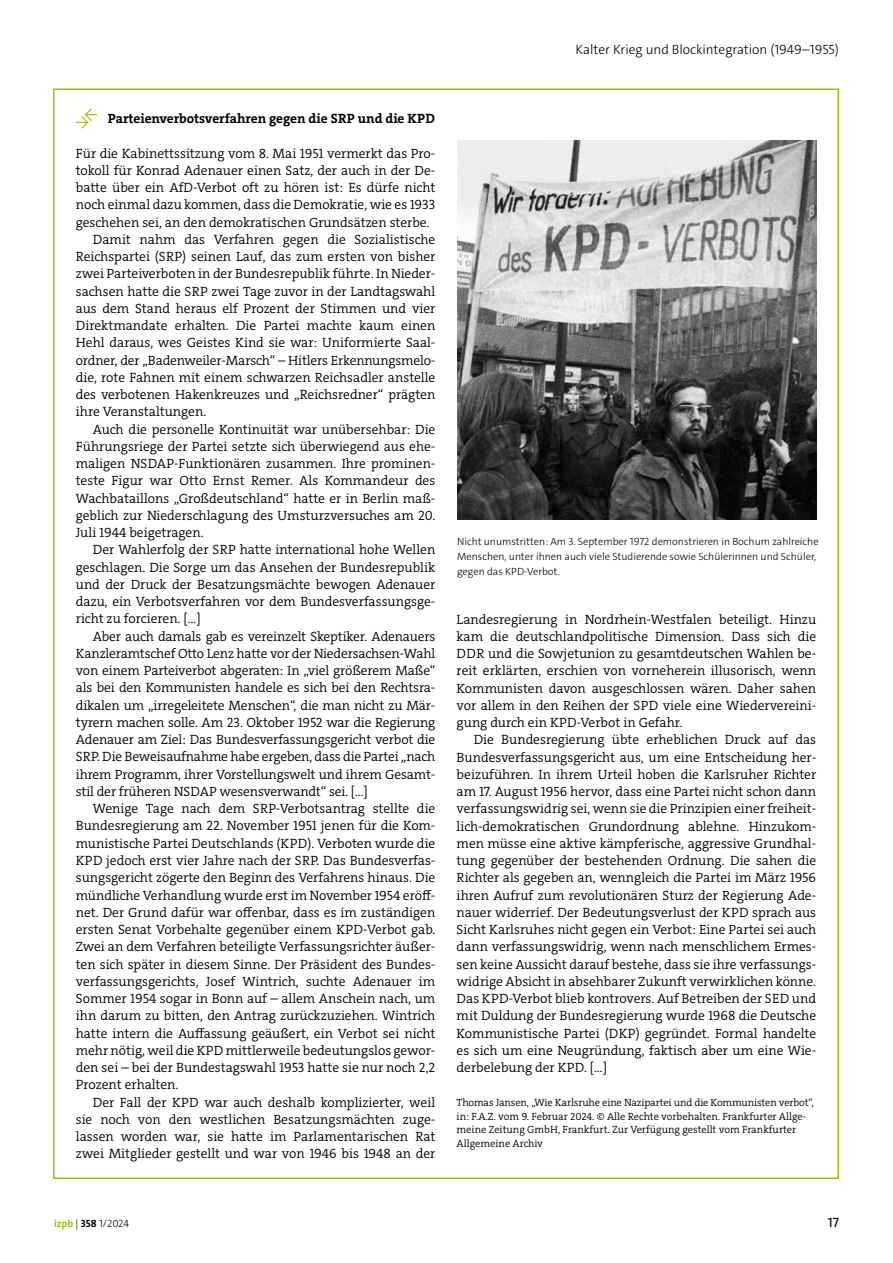
<style>
.page{position:relative;width:893px;height:1263px;background:#fff}
.page>*{position:absolute;margin:0;border:0;box-sizing:border-box;transform-origin:0 0}
.t1{font:300 13.5px/17.2px "The Serif";color:#000;text-align:justify}
.t2{font:700 13.5px "The Serif";color:#000}
.t3{font:300 13.5px "The Sans E4 s";color:#000}
.t4{font:13.5px "The Sans E4 s";color:#000}
.t5{font:300 10.5px/13.5px "The Serif";letter-spacing:-.005em;color:#000}
.t6{font:300 10.5px/15px "The Sans E4 s";color:#000}
.s1{font-weight:700;color:#a2bc0c}
.s2{font-weight:700}
</style>
<div class="page">
<svg style="left:76px;top:108px;width:21px;height:21px"></svg>
<img style="left:457px;top:140px;width:359px;height:380px">
<p class="t3" style="left:575px;top:41px;width:265px">Kalter Krieg und Blockintegration (1949–1955)</p>
<p class="t2" style="left:108px;top:110px;width:329px">Parteienverbotsverfahren gegen die SRP und die KPD</p>
<p class="t1" style="left:76px;top:144px;width:361px">Für die Kabinettssitzung vom 8. Mai 1951 vermerkt das Pro-</p>
<p class="t1" style="left:76px;top:162px;width:361px">tokoll für Konrad Adenauer einen Satz, der auch in der De-</p>
<p class="t1" style="left:76px;top:179px;width:361px">batte über ein AfD-Verbot oft zu hören ist: Es dürfe nicht</p>
<p class="t1" style="left:76px;top:196px;width:361px">noch einmal dazu kommen, dass die Demokratie, wie es 1933</p>
<p class="t1" style="left:76px;top:213px;width:355px">geschehen sei, an den demokratischen Grundsätzen sterbe.</p>
<p class="t1" style="left:93px;top:231px;width:344px">Damit nahm das Verfahren gegen die Sozialistische</p>
<p class="t1" style="left:76px;top:248px;width:361px">Reichspartei (SRP) seinen Lauf, das zum ersten von bisher</p>
<p class="t1" style="left:76px;top:265px;width:361px">zwei Parteiverboten in der Bundesrepublik führte. In Nieder-</p>
<p class="t1" style="left:76px;top:282px;width:361px">sachsen hatte die SRP zwei Tage zuvor in der Landtagswahl</p>
<p class="t1" style="left:76px;top:300px;width:361px">aus dem Stand heraus elf Prozent der Stimmen und vier</p>
<p class="t1" style="left:76px;top:317px;width:361px">Direktmandate erhalten. Die Partei machte kaum einen</p>
<p class="t1" style="left:76px;top:334px;width:361px">Hehl daraus, wes Geistes Kind sie war: Uniformierte Saal-</p>
<p class="t1" style="left:76px;top:351px;width:361px">ordner, der „Badenweiler-Marsch“ – Hitlers Erkennungsmelo-</p>
<p class="t1" style="left:76px;top:369px;width:361px">die, rote Fahnen mit einem schwarzen Reichsadler anstelle</p>
<p class="t1" style="left:76px;top:386px;width:361px">des verbotenen Hakenkreuzes und „Reichsredner“ prägten</p>
<p class="t1" style="left:76px;top:403px;width:132px">ihre Veranstaltungen.</p>
<p class="t1" style="left:93px;top:420px;width:344px">Auch die personelle Kontinuität war unübersehbar: Die</p>
<p class="t1" style="left:76px;top:438px;width:361px">Führungsriege der Partei setzte sich überwiegend aus ehe-</p>
<p class="t1" style="left:76px;top:455px;width:361px">maligen NSDAP-Funktionären zusammen. Ihre prominen-</p>
<p class="t1" style="left:76px;top:472px;width:361px">teste Figur war Otto Ernst Remer. Als Kommandeur des</p>
<p class="t1" style="left:76px;top:489px;width:361px">Wachbataillons „Großdeutschland“ hatte er in Berlin maß-</p>
<p class="t1" style="left:76px;top:507px;width:361px">geblich zur Niederschlagung des Umsturzversuches am 20.</p>
<p class="t1" style="left:76px;top:524px;width:129px">Juli 1944 beigetragen.</p>
<p class="t1" style="left:93px;top:541px;width:344px">Der Wahlerfolg der SRP hatte international hohe Wellen</p>
<p class="t1" style="left:76px;top:558px;width:361px">geschlagen. Die Sorge um das Ansehen der Bundesrepublik</p>
<p class="t1" style="left:76px;top:576px;width:361px">und der Druck der Besatzungsmächte bewogen Adenauer</p>
<p class="t1" style="left:76px;top:593px;width:361px">dazu, ein Verbotsverfahren vor dem Bundesverfassungsge-</p>
<p class="t1" style="left:76px;top:610px;width:126px">richt zu forcieren. […]</p>
<p class="t1" style="left:93px;top:628px;width:344px">Aber auch damals gab es vereinzelt Skeptiker. Adenauers</p>
<p class="t1" style="left:76px;top:645px;width:361px">Kanzleramtschef Otto Lenz hatte vor der Niedersachsen-Wahl</p>
<p class="t1" style="left:76px;top:662px;width:361px">von einem Parteiverbot abgeraten: In „viel größerem Maße“</p>
<p class="t1" style="left:76px;top:679px;width:361px">als bei den Kommunisten handele es sich bei den Rechtsra-</p>
<p class="t1" style="left:76px;top:697px;width:361px">dikalen um „irregeleitete Menschen“, die man nicht zu Mär-</p>
<p class="t1" style="left:76px;top:714px;width:361px">tyrern machen solle. Am 23. Oktober 1952 war die Regierung</p>
<p class="t1" style="left:76px;top:731px;width:361px">Adenauer am Ziel: Das Bundesverfassungsgericht verbot die</p>
<p class="t1" style="left:76px;top:748px;width:361px">SRP. Die Beweisaufnahme habe ergeben, dass die Partei „nach</p>
<p class="t1" style="left:76px;top:766px;width:361px">ihrem Programm, ihrer Vorstellungswelt und ihrem Gesamt-</p>
<p class="t1" style="left:76px;top:783px;width:293px">stil der früheren NSDAP wesensverwandt“ sei. […]</p>
<p class="t1" style="left:93px;top:800px;width:344px">Wenige Tage nach dem SRP-Verbotsantrag stellte die</p>
<p class="t1" style="left:76px;top:817px;width:361px">Bundesregierung am 22. November 1951 jenen für die Kom-</p>
<p class="t1" style="left:76px;top:835px;width:361px">munistische Partei Deutschlands (KPD). Verboten wurde die</p>
<p class="t1" style="left:76px;top:852px;width:361px">KPD jedoch erst vier Jahre nach der SRP. Das Bundesverfas-</p>
<p class="t1" style="left:76px;top:869px;width:361px">sungsgericht zögerte den Beginn des Verfahrens hinaus. Die</p>
<p class="t1" style="left:76px;top:886px;width:361px">mündliche Verhandlung wurde erst im November 1954 eröff-</p>
<p class="t1" style="left:76px;top:904px;width:361px">net. Der Grund dafür war offenbar, dass es im zuständigen</p>
<p class="t1" style="left:76px;top:921px;width:361px">ersten Senat Vorbehalte gegenüber einem KPD-Verbot gab.</p>
<p class="t1" style="left:76px;top:938px;width:361px">Zwei an dem Verfahren beteiligte Verfassungsrichter äußer-</p>
<p class="t1" style="left:76px;top:955px;width:361px">ten sich später in diesem Sinne. Der Präsident des Bundes-</p>
<p class="t1" style="left:76px;top:973px;width:361px">verfassungsgerichts, Josef Wintrich, suchte Adenauer im</p>
<p class="t1" style="left:76px;top:990px;width:361px">Sommer 1954 sogar in Bonn auf – allem Anschein nach, um</p>
<p class="t1" style="left:76px;top:1007px;width:361px">ihn darum zu bitten, den Antrag zurückzuziehen. Wintrich</p>
<p class="t1" style="left:76px;top:1024px;width:361px">hatte intern die Auffassung geäußert, ein Verbot sei nicht</p>
<p class="t1" style="left:76px;top:1042px;width:361px">mehr nötig, weil die KPD mittlerweile bedeutungslos gewor-</p>
<p class="t1" style="left:76px;top:1059px;width:361px">den sei – bei der Bundestagswahl 1953 hatte sie nur noch 2,2</p>
<p class="t1" style="left:76px;top:1076px;width:104px">Prozent erhalten.</p>
<p class="t1" style="left:93px;top:1093px;width:344px">Der Fall der KPD war auch deshalb komplizierter, weil</p>
<p class="t1" style="left:76px;top:1111px;width:361px">sie noch von den westlichen Besatzungsmächten zuge-</p>
<p class="t1" style="left:76px;top:1128px;width:361px">lassen worden war, sie hatte im Parlamentarischen Rat</p>
<p class="t1" style="left:76px;top:1145px;width:361px">zwei Mitglieder gestellt und war von 1946 bis 1948 an der</p>
<p class="t6" style="left:457px;top:534px;width:363px">Nicht unumstritten: Am 3. September 1972 demonstrieren in Bochum zahlreiche<br>Menschen, unter ihnen auch viele Studierende sowie Schülerinnen und Schüler, gegen das KPD-Verbot.</p>
<p class="t1" style="left:457px;top:610px;width:361px">Landesregierung in Nordrhein-Westfalen beteiligt. Hinzu kam die deutschlandpolitische Dimension. Dass sich die DDR und die Sowjetunion zu gesamtdeutschen Wahlen be&shy;reit erklärten, erschien von vorneherein illusorisch, wenn Kommunisten davon ausgeschlossen wären. Daher sahen vor allem in den Reihen der SPD viele eine Wiedervereini&shy;gung durch ein KPD-Verbot in Gefahr.</p>
<p class="t1" style="left:457px;top:731px;width:361px;text-indent:17px">Die Bundesregierung übte erheblichen Druck auf das Bundesverfassungsgericht aus, um eine Entscheidung her&shy;beizuführen. In ihrem Urteil hoben die Karlsruher Richter am 17. August 1956 hervor, dass eine Partei nicht schon dann verfassungswidrig sei, wenn sie die Prinzipien einer freiheit&shy;lich-demokratischen Grundordnung ablehne. Hinzukom&shy;men müsse eine aktive kämpferische, aggressive Grundhal&shy;tung gegenüber der bestehenden Ordnung. Die sahen die Richter als gegeben an, wenngleich die Partei im März 1956 ihren Aufruf zum revolutionären Sturz der Regierung Ade&shy;nauer widerrief. Der Bedeutungsverlust der KPD sprach aus Sicht Karlsruhes nicht gegen ein Verbot: Eine Partei sei auch dann verfassungswidrig, wenn nach menschlichem Ermes&shy;sen keine Aussicht darauf bestehe, dass sie ihre verfassungs&shy;widrige Absicht in absehbarer Zukunft verwirklichen könne.<br>Das KPD-Verbot blieb kontrovers. Auf Betreiben der SED und mit Duldung der Bundesregierung wurde 1968 die Deutsche Kommunistische Partei (DKP) gegründet. Formal handelte es sich um eine Neugründung, faktisch aber um eine Wie&shy;derbelebung der KPD. […]</p>
<p class="t5" style="left:457px;top:1096px;width:358px">Thomas Jansen, „Wie Karlsruhe eine Nazipartei und die Kommunisten verbot“, in: F.A.Z. vom 9. Februar 2024. © Alle Rechte vorbehalten. Frankfurter Allge&shy;meine Zeitung GmbH, Frankfurt. Zur Verfügung gestellt vom Frankfurter Allgemeine Archiv</p>
<p class="t6" style="left:54px;top:1216px;width:77px"><span class="s1">izpb</span> | <span class="s2">358</span> 1/2024</p>
<p class="t4" style="left:828px;top:1214px;width:13px">17</p>
</div>
